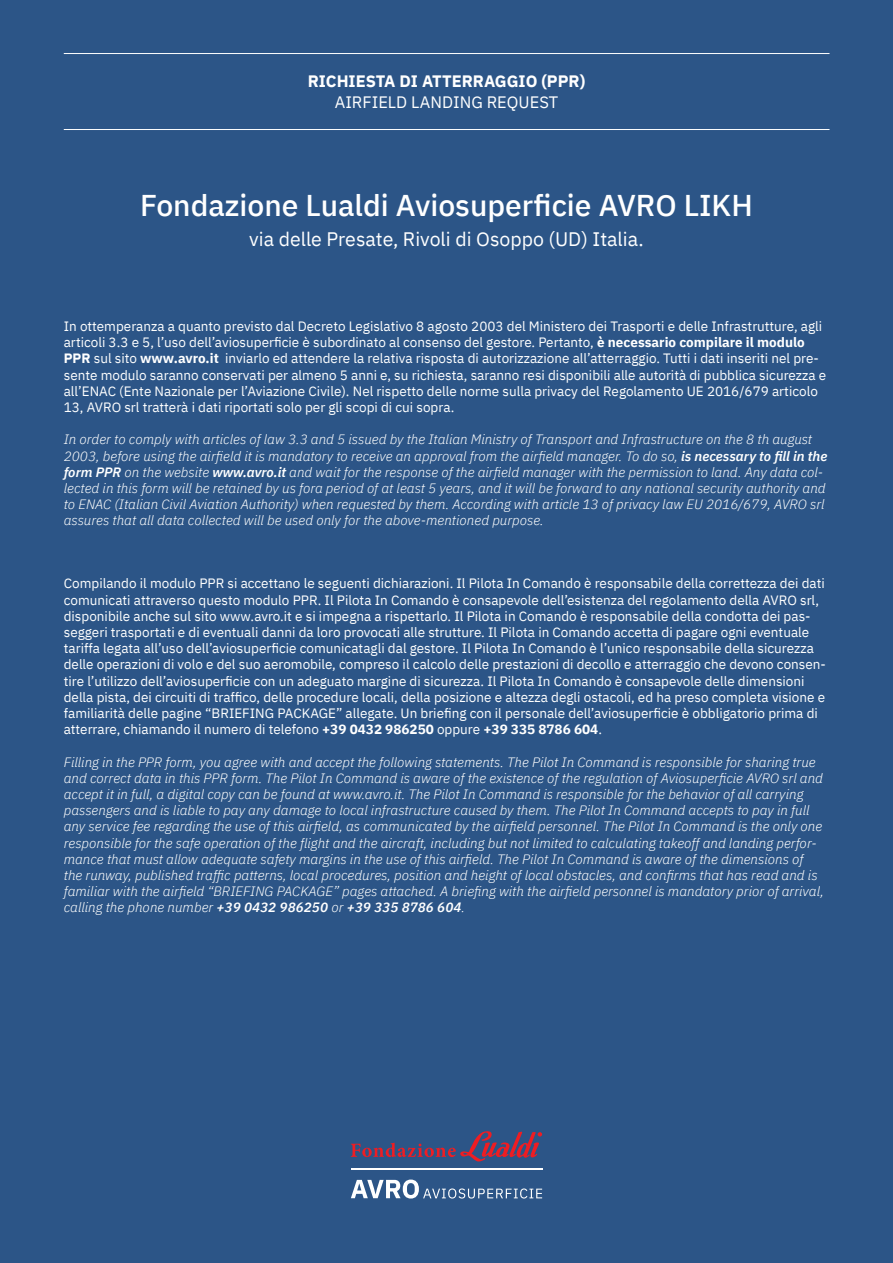
<style>
.page{position:relative;width:893px;height:1263px;background:#2c5587}
.page>*{position:absolute;margin:0;border:0;box-sizing:border-box;transform-origin:0 0}
.t1{font:500 30px "IBM Plex Sans";color:#fff}
.t2{font:19.5px "IBM Plex Sans";color:#fff}
.t3{font:700 16.5px "IBM Plex Sans";color:#fff}
.t4{font:16.5px "IBM Plex Sans";color:#fff}
.t5{font:13.5px/16.2px "IBM Plex Sans";color:#fff}
.t6{font:italic 300 13.5px/16.2px "IBM Plex Sans";color:#fff}
.s1{font-weight:700}
.s2{font-weight:600}
</style>
<div class="page">
<svg style="left:351px;top:1131px;width:191px;height:31px"></svg>
<svg style="left:351px;top:1179px;width:191px;height:19px"></svg>
<hr style="left:351px;top:1168px;width:191px;height:1px;background:#fff">
<hr style="left:64px;top:129px;width:765px;height:1px;background:#fff">
<hr style="left:64px;top:53px;width:765px;height:1px;background:#fff">
<p class="t3" style="left:308px;top:68px;width:279px">RICHIESTA DI ATTERRAGGIO (PPR)</p>
<p class="t4" style="left:335px;top:90px;width:225px">AIRFIELD LANDING REQUEST</p>
<h1 class="t1" style="left:140px;top:182px;width:614px">Fondazione Lualdi Aviosuperficie AVRO LIKH</h1>
<h2 class="t2" style="left:249px;top:224px;width:396px">via delle Presate, Rivoli di Osoppo (UD) Italia.</h2>
<p class="t5" style="left:64px;top:317px;width:764px">In ottemperanza a quanto previsto dal Decreto Legislativo 8 agosto 2003 del Ministero dei Trasporti e delle Infrastrutture, agli articoli 3.3 e 5, l’uso dell’aviosuperficie è subordinato al consenso del gestore. Pertanto, <span class="s1">è necessario compilare il modulo PPR</span> sul sito <span class="s1">www.avro.it</span> inviarlo ed attendere la relativa risposta di autorizzazione all’atterraggio. Tutti i dati inseriti nel pre&shy;sente modulo saranno conservati per almeno 5 anni e, su richiesta, saranno resi disponibili alle autorità di pubblica sicurezza e all’ENAC (Ente Nazionale per l’Aviazione Civile). Nel rispetto delle norme sulla privacy del Regolamento UE 2016/679 articolo 13, AVRO srl tratterà i dati riportati solo per gli scopi di cui sopra.</p>
<p class="t6" style="left:64px;top:430px;width:765px">In order to comply with articles of law 3.3 and 5 issued by the Italian Ministry of Transport and Infrastructure on the 8 th august 2003, before using the airfield it is mandatory to receive an approval from the airfield manager. To do so, <span class="s2">is necessary to fill in the form PPR</span> on the website <span class="s2">www.avro.it</span> and wait for the response of the airfield manager with the permission to land. Any data col&shy;lected in this form will be retained by us fora period of at least 5 years, and it will be forward to any national security authority and to ENAC (Italian Civil Aviation Authority) when requested by them. According with article 13 of privacy law EU 2016/679, AVRO srl assures that all data collected will be used only for the above-mentioned purpose.</p>
<p class="t5" style="left:64px;top:574px;width:764px">Compilando il modulo PPR si accettano le seguenti dichiarazioni. Il Pilota In Comando è responsabile della correttezza dei dati comunicati attraverso questo modulo PPR. Il Pilota In Comando è consapevole dell’esistenza del regolamento della AVRO srl, disponibile anche sul sito www.avro.it e si impegna a rispettarlo. Il Pilota in Comando è responsabile della condotta dei pas&shy;seggeri trasportati e di eventuali danni da loro provocati alle strutture. Il Pilota in Comando accetta di pagare ogni eventuale tariffa legata all’uso dell’aviosuperficie comunicatagli dal gestore. Il Pilota In Comando è l’unico responsabile della sicurezza delle operazioni di volo e del suo aeromobile, compreso il calcolo delle prestazioni di decollo e atterraggio che devono consen&shy;tire l’utilizzo dell’aviosuperficie con un adeguato margine di sicurezza. Il Pilota In Comando è consapevole delle dimensioni della pista, dei circuiti di traffico, delle procedure locali, della posizione e altezza degli ostacoli, ed ha preso completa visione e familiarità delle pagine “BRIEFING PACKAGE” allegate. Un briefing con il personale dell’aviosuperficie è obbligatorio prima di atterrare, chiamando il numero di telefono <span class="s1">+39 0432 986250</span> oppure <span class="s1">+39 335 8786 604</span>.</p>
<p class="t6" style="left:64px;top:753px;width:762px">Filling in the PPR form, you agree with and accept the following statements. The Pilot In Command is responsible for sharing true and correct data in this PPR form. The Pilot In Command is aware of the existence of the regulation of Aviosuperficie AVRO srl and accept it in full, a digital copy can be found at www.avro.it. The Pilot In Command is responsible for the behavior of all carrying passengers and is liable to pay any damage to local infrastructure caused by them. The Pilot In Command accepts to pay in full any service fee regarding the use of this airfield, as communicated by the airfield personnel. The Pilot In Command is the only one responsible for the safe operation of the flight and the aircraft, including but not limited to calculating takeoff and landing perfor&shy;mance that must allow adequate safety margins in the use of this airfield. The Pilot In Command is aware of the dimensions of the runway, published traffic patterns, local procedures, position and height of local obstacles, and confirms that has read and is familiar with the airfield “BRIEFING PACKAGE” pages attached. A briefing with the airfield personnel is mandatory prior of arrival, calling the phone number <span class="s2">+39 0432 986250</span> or <span class="s2">+39 335 8786 604</span>.</p>
</div>
